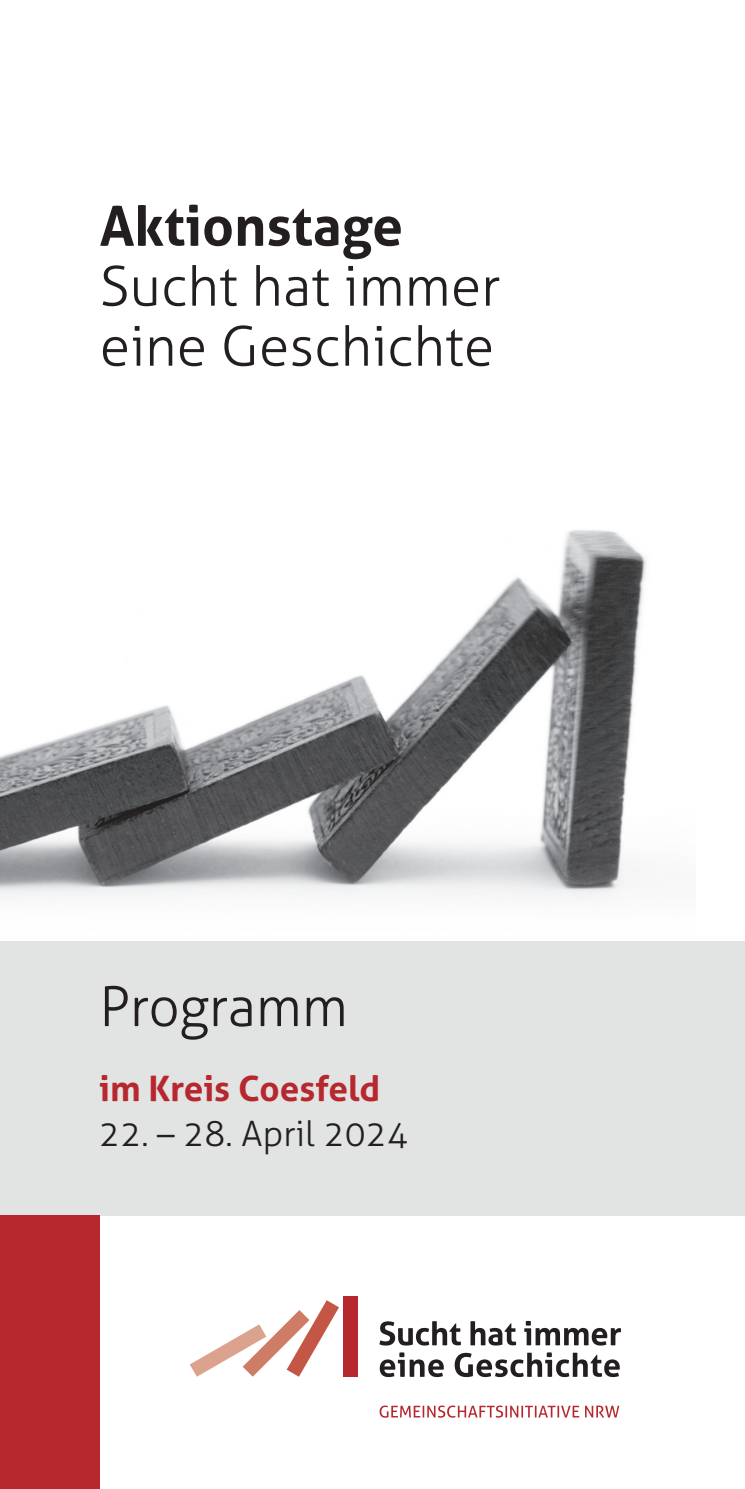
<style>
.page{position:relative;width:745px;height:1489px;background:#fff}
.page>*{position:absolute;margin:0;border:0;box-sizing:border-box;transform-origin:0 0}
.t1{font:300 55px/60px "Aller";color:#231f20}
.t2{font:700 55px "Aller";color:#231f20}
.t3{font:300 35px "Aller";color:#231f20}
.t4{font:700 35px "Aller";color:#b7282e}
</style>
<div class="page">
<img style="left:0;top:530px;width:646px;height:369px">
<div style="left:0;top:941px;width:744px;height:274px;background:#e2e3e3"></div>
<div style="left:0;top:1215px;width:99px;height:273px;background:#b7282e"></div>
<div style="left:343px;top:1296px;width:14px;height:80px;background:#b7282e"></div>
<svg style="left:190px;top:1300px;width:149px;height:76px"></svg>
<svg style="left:379px;top:1321px;width:81px;height:24px"></svg>
<svg style="left:470px;top:1321px;width:45px;height:24px"></svg>
<svg style="left:524px;top:1320px;width:96px;height:25px"></svg>
<svg style="left:379px;top:1352px;width:64px;height:24px"></svg>
<svg style="left:454px;top:1352px;width:165px;height:24px"></svg>
<svg style="left:379px;top:1405px;width:240px;height:12px"></svg>
<p class="t2" style="left:100px;top:191px;width:305px">Aktionstage</p>
<p class="t1" style="left:100px;top:256px;width:402px">Sucht hat immer eine Geschichte</p>
<p class="t1" style="left:99px;top:976px;width:250px">Programm</p>
<p class="t4" style="left:99px;top:1066px;width:282px">im Kreis Coesfeld</p>
<p class="t3" style="left:99px;top:1112px;width:310px">22. – 28. April 2024</p>
</div>
